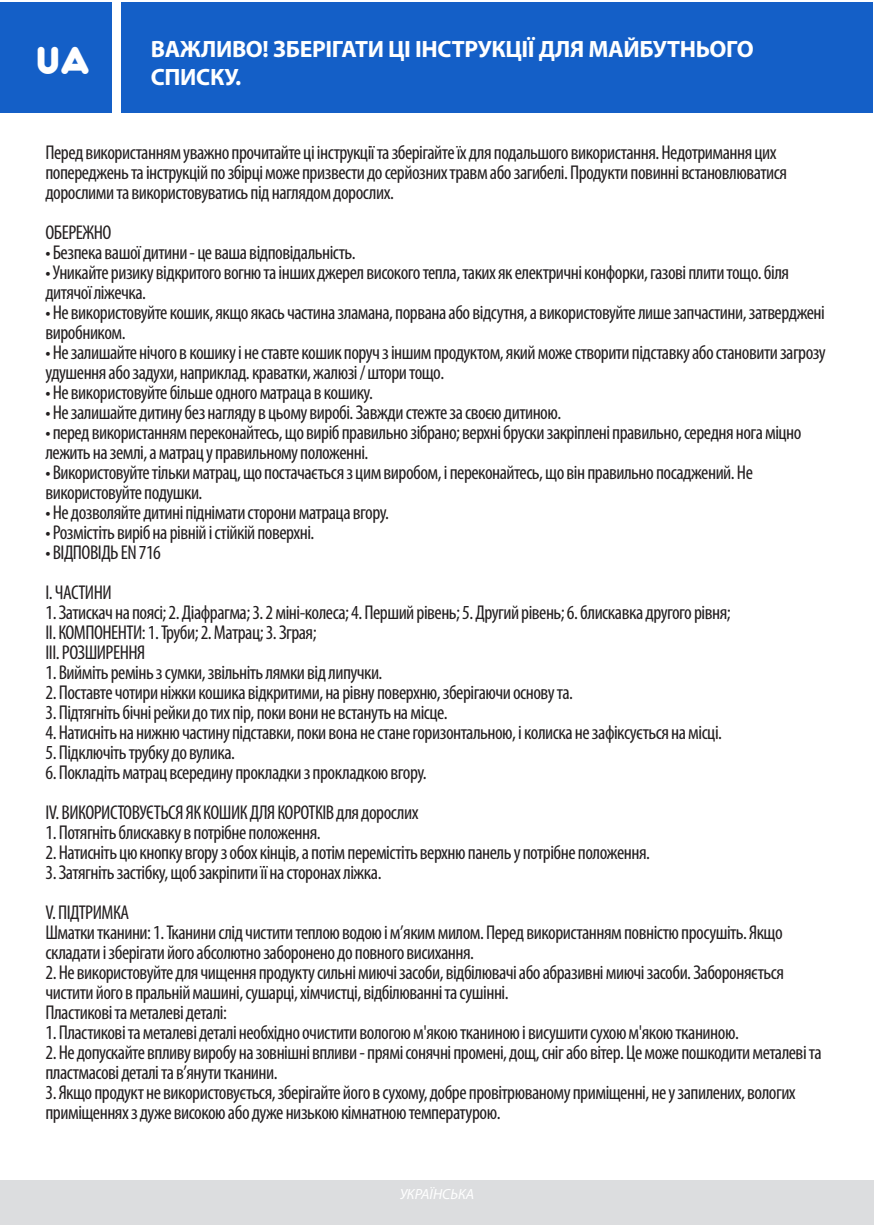
<style>
.page{position:relative;width:874px;height:1225px;background:#fff}
.page>*{position:absolute;margin:0;border:0;box-sizing:border-box;transform-origin:0 0}
.t1{font:34.8px "Dunkin";color:#fff}
.t2{font:700 23.6px "Myriad Pro";letter-spacing:-.015em;color:#fff}
.t3{font:condensed 20px/20px "Myriad Pro";letter-spacing:-.025em;color:#231f20}
.t4{font:italic 14.8px "Myriad Pro";color:#fff}
</style>
<div class="page">
<div style="left:0;top:1180px;width:873px;height:45px;background:#dcdddf"></div>
<div style="left:121px;top:2px;width:751px;height:111px;background:#145fc7"></div>
<div style="left:0;top:2px;width:112px;height:111px;background:#145fc7"></div>
<h1 class="t1" style="left:38px;top:31px;width:56px">UA</h1>
<p class="t2" style="left:151px;top:33px;width:604px">ВАЖЛИВО! ЗБЕРІГАТИ ЦІ ІНСТРУКЦІЇ ДЛЯ МАЙБУТНЬОГО</p>
<p class="t2" style="left:151px;top:62px;width:92px">СПИСКУ.</p>
<p class="t3" style="left:45px;top:142px;width:742px">Перед використанням уважно прочитайте ці інструкції та зберігайте їх для подальшого використання. Недотримання цих попереджень та інструкцій по збірці може призвести до серйозних травм або загибелі. Продукти повинні встановлюватися дорослими та використовуватись під наглядом дорослих.</p>
<p class="t3" style="left:45px;top:222px;width:67px">ОБЕРЕЖНО</p>
<p class="t3" style="left:45px;top:242px;width:311px">• Безпека вашої дитини - це ваша відповідальність.</p>
<p class="t3" style="left:45px;top:262px;width:744px">• Уникайте ризику відкритого вогню та інших джерел високого тепла, таких як електричні конфорки, газові плити тощо. біля дитячої ліжечка.</p>
<p class="t3" style="left:45px;top:302px;width:780px">• Не використовуйте кошик, якщо якась частина зламана, порвана або відсутня, а використовуйте лише запчастини, затверджені виробником.</p>
<p class="t3" style="left:45px;top:342px;width:781px">• Не залишайте нічого в кошику і не ставте кошик поруч з іншим продуктом, який може створити підставку або становити загрозу удушення або задухи, наприклад. краватки, жалюзі / штори тощо.</p>
<p class="t3" style="left:45px;top:382px;width:329px">• Не використовуйте більше одного матраца в кошику.</p>
<p class="t3" style="left:45px;top:402px;width:517px">• Не залишайте дитину без нагляду в цьому виробі. Завжди стежте за своєю дитиною.</p>
<p class="t3" style="left:45px;top:422px;width:757px">• перед використанням переконайтесь, що виріб правильно зібрано; верхні бруски закріплені правильно, середня нога міцно лежить на землі, а матрац у правильному положенні.</p>
<p class="t3" style="left:45px;top:462px;width:708px">• Використовуйте тільки матрац, що постачається з цим виробом, і переконайтесь, що він правильно посаджений. Не використовуйте подушки.</p>
<p class="t3" style="left:45px;top:502px;width:345px">• Не дозволяйте дитині піднімати сторони матраца вгору.</p>
<p class="t3" style="left:45px;top:522px;width:270px">• Розмістіть виріб на рівній і стійкій поверхні.</p>
<p class="t3" style="left:45px;top:532px;width:117px;line-height:40px">• ВІДПОВІДЬ EN 716<br>I. ЧАСТИНИ</p>
<p class="t3" style="left:45px;top:602px;width:686px">1. Затискач на поясі; 2. Діафрагма; 3. 2 міні-колеса; 4. Перший рівень; 5. Другий рівень; 6. блискавка другого рівня;<br>II. КОМПОНЕНТИ: 1. Труби; 2. Матрац; 3. Зграя;<br>ІІІ. РОЗШИРЕННЯ</p>
<p class="t3" style="left:45px;top:662px;width:338px">1. Вийміть ремінь з сумки, звільніть лямки від липучки.</p>
<p class="t3" style="left:45px;top:682px;width:529px">2. Поставте чотири ніжки кошика відкритими, на рівну поверхню, зберігаючи основу та.</p>
<p class="t3" style="left:45px;top:702px;width:403px">3. Підтягніть бічні рейки до тих пір, поки вони не встануть на місце.</p>
<p class="t3" style="left:45px;top:722px;width:677px">4. Натисніть на нижню частину підставки, поки вона не стане горизонтальною, і колиска не зафіксується на місці.</p>
<p class="t3" style="left:45px;top:742px;width:191px">5. Підключіть трубку до вулика.</p>
<p class="t3" style="left:45px;top:752px;width:382px;line-height:40px">6. Покладіть матрац всередину прокладки з прокладкою вгору.<br>IV. ВИКОРИСТОВУЄТЬСЯ ЯК КОШИК ДЛЯ КОРОТКІВ для дорослих</p>
<p class="t3" style="left:45px;top:822px;width:276px">1. Потягніть блискавку в потрібне положення.</p>
<p class="t3" style="left:45px;top:842px;width:605px">2. Натисніть цю кнопку вгору з обох кінців, а потім перемістіть верхню панель у потрібне положення.</p>
<p class="t3" style="left:45px;top:852px;width:337px;line-height:40px">3. Затягніть застібку, щоб закріпити її на сторонах ліжка.<br>V. ПІДТРИМКА</p>
<p class="t3" style="left:45px;top:922px;width:738px">Шматки тканини: 1. Тканини слід чистити теплою водою і м’яким милом. Перед використанням повністю просушіть. Якщо складати і зберігати його абсолютно заборонено до повного висихання.</p>
<p class="t3" style="left:45px;top:962px;width:739px">2. Не використовуйте для чищення продукту сильні миючі засоби, відбілювачі або абразивні миючі засоби. Забороняється чистити його в пральній машині, сушарці, хімчистці, відбілюванні та сушінні.<br>Пластикові та металеві деталі:</p>
<p class="t3" style="left:45px;top:1022px;width:694px">1. Пластикові та металеві деталі необхідно очистити вологою м'якою тканиною і висушити сухою м'якою тканиною.</p>
<p class="t3" style="left:45px;top:1042px;width:777px">2. Не допускайте впливу виробу на зовнішні впливи - прямі сонячні промені, дощ, сніг або вітер. Це може пошкодити металеві та пластмасові деталі та в’янути тканини.</p>
<p class="t3" style="left:45px;top:1082px;width:751px">3. Якщо продукт не використовується, зберігайте його в сухому, добре провітрюваному приміщенні, не у запилених, вологих приміщеннях з дуже високою або дуже низькою кімнатною температурою.</p>
<p class="t4" style="left:399px;top:1185px;width:76px">УКРАЇНСЬКА</p>
</div>
